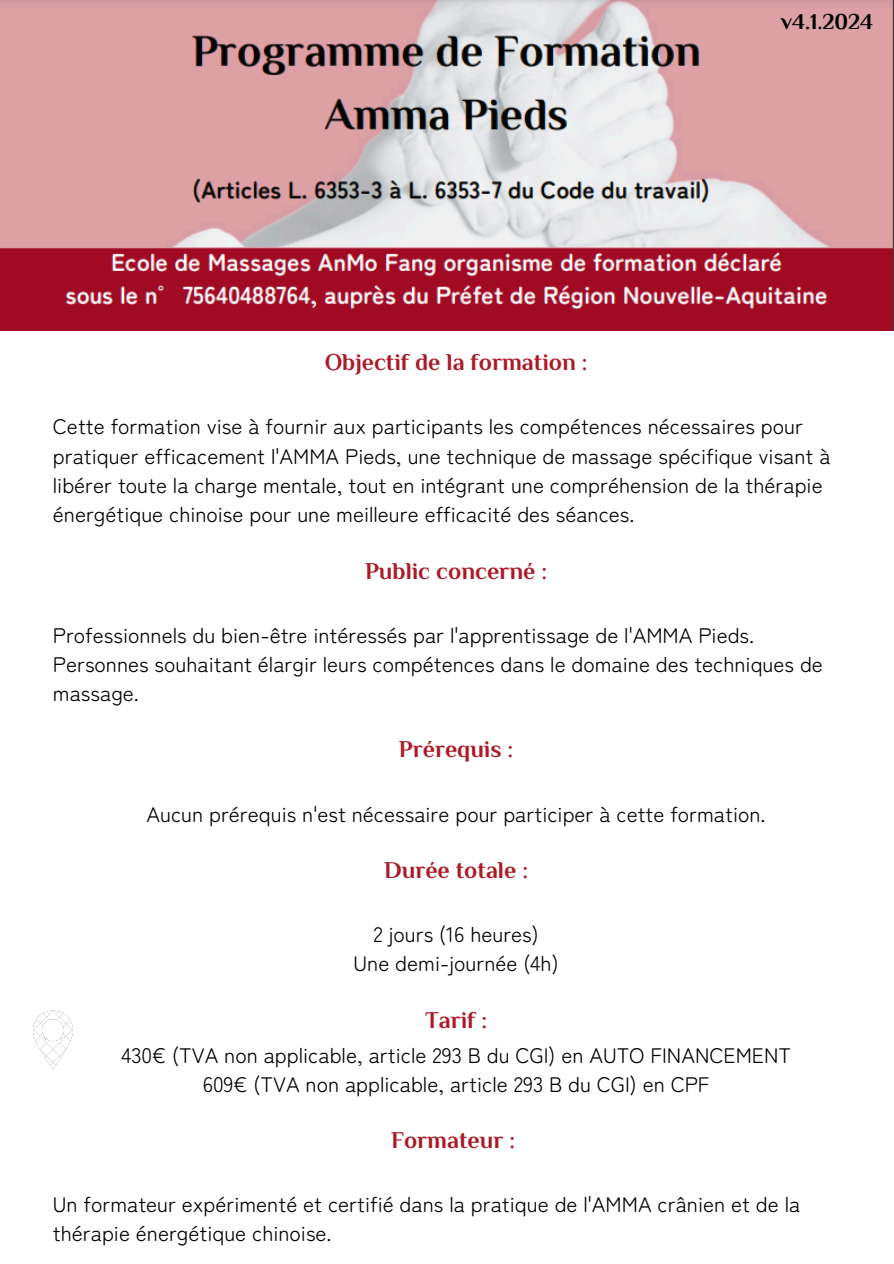
<style>
.page{position:relative;width:894px;height:1264px;background:#fff}
.page>*{position:absolute;margin:0;border:0;box-sizing:border-box;transform-origin:0 0}
.t1{font:700 24px "Philosopher";color:#ac1b27}
.t2{font:700 22.5px "Philosopher";color:#000}
.t3{font:21px/29.2px "Zen Maru Gothic";color:#000}
</style>
<div class="page">
<img style="left:33px;top:1010px;width:40px;height:58px">
<img style="left:0;top:0;width:893px;height:331px">
<h1 class="t1" style="left:324px;top:354px;width:264px">Objectif de la formation :</h1>
<p class="t2" style="left:780px;top:14px;width:94px">v4.1.2024</p>
<h1 class="t3" style="left:53px;top:410px;width:779px">Cette formation vise à fournir aux participants les compétences nécessaires pour pratiquer efficacement l'AMMA Pieds, une technique de massage spécifique visant à libérer toute la charge mentale, tout en intégrant une compréhension de la thérapie énergétique chinoise pour une meilleure efficacité des séances.</h1>
<p class="t1" style="left:365px;top:562px;width:183px">Public concerné :</p>
<h1 class="t3" style="left:53px;top:619px;width:702px">Professionnels du bien-être intéressés par l'apprentissage de l'AMMA Pieds.</h1>
<p class="t3" style="left:53px;top:648px;width:771px">Personnes souhaitant élargir leurs compétences dans le domaine des techniques de massage.</p>
<p class="t1" style="left:399px;top:741px;width:116px">Prérequis :</p>
<h1 class="t3" style="left:146px;top:797px;width:620px">Aucun prérequis n'est nécessaire pour participer à cette formation.</h1>
<p class="t1" style="left:384px;top:862px;width:145px">Durée totale :</p>
<h1 class="t3" style="left:373px;top:918px;width:167px">2 jours (16 heures)</h1>
<p class="t3" style="left:353px;top:947px;width:206px">Une demi-journée (4h)</p>
<p class="t1" style="left:425px;top:1011px;width:64px">Tarif :</p>
<p class="t3" style="left:121px;top:1038px;width:671px">430€ (TVA non applicable, article 293 B du CGI) en AUTO FINANCEMENT</p>
<p class="t3" style="left:203px;top:1067px;width:508px">609€ (TVA non applicable, article 293 B du CGI) en CPF</p>
<p class="t1" style="left:391px;top:1132px;width:125px">Formateur :</p>
<h1 class="t3" style="left:53px;top:1188px;width:748px">Un formateur expérimenté et certifié dans la pratique de l'AMMA crânien et de la thérapie énergétique chinoise.</h1>
</div>
